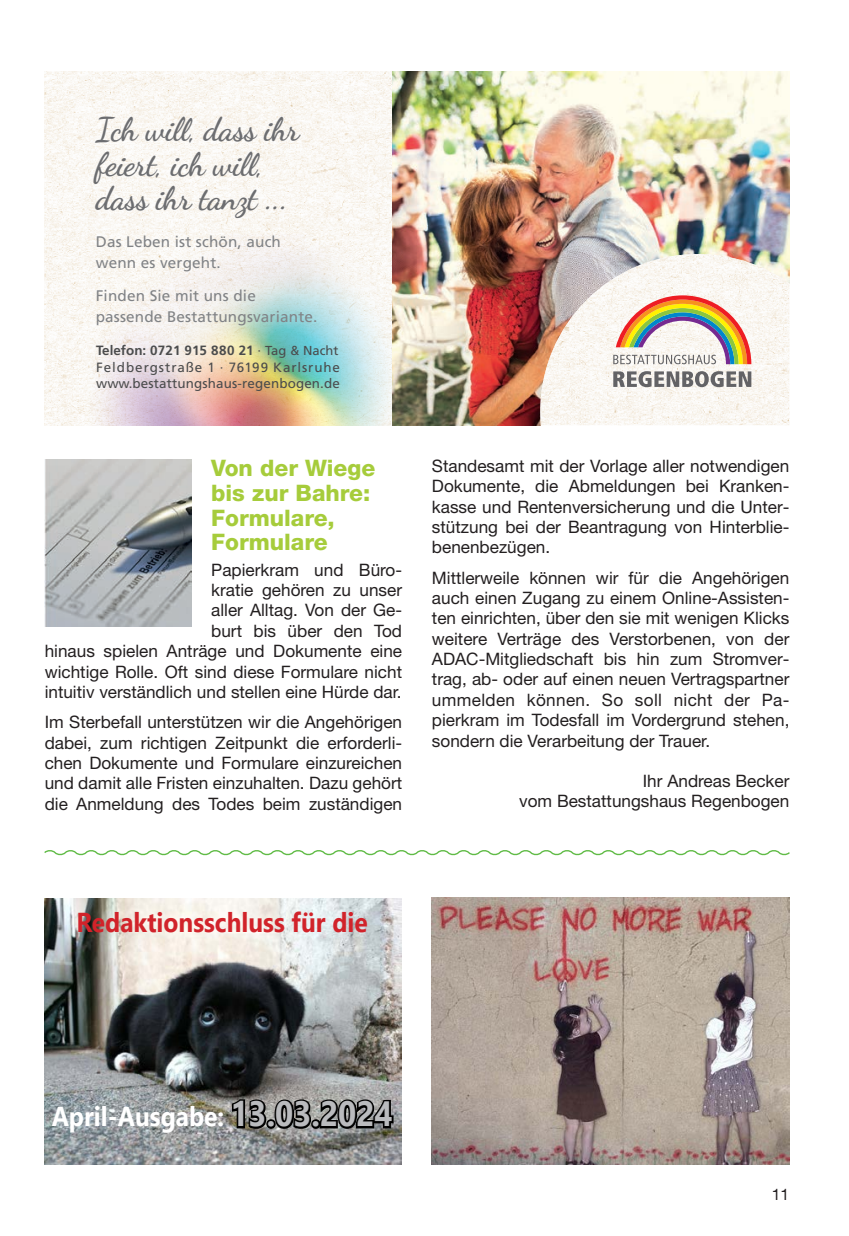
<style>
.page{position:relative;width:849px;height:1236px;background:#fff}
.page>*{position:absolute;margin:0;border:0;box-sizing:border-box;transform-origin:0 0}
.t1{font:700 32.55px/34.5px "Dancing Script";letter-spacing:-.01em;color:#6c6d70}
.t2{font:700 27.3px "Segoe UI";color:#fff;scale:.9 1}
.t3{font:700 27.3px "Segoe UI";color:#d1232a;scale:.9 1}
.t4{font:22.75px/24.8px "Helvetica Neue Helvetica 85 Hv";color:#a6cc3b}
.t5{font:17.15px/20.3px "Helvetica Neue Helvetica 55 Rmn";color:#231f20;text-align:justify}
.t6{font:15.75px "Helvetica Neue Helvetica 55 Rmn";color:#231f20}
.t7{font:15.4px/21px "Frutiger LT Std";letter-spacing:.01em;color:#818386}
.t8{font:13.47px/17.3px "Frutiger LT Std";letter-spacing:.065em;color:#4b4c4d}
.t9{font:13.47px "Frutiger LT Std";letter-spacing:.01em;color:#4b4c4d}
.s1{font-weight:700}
.s2{font-size:12.95px}
.s3{font-size:35.18px;color:#babbbe}
</style>
<div class="page">
<img style="left:45px;top:72px;width:347px;height:162px">
<img style="left:45px;top:234px;width:347px;height:191px">
<img style="left:392px;top:72px;width:397px;height:353px">
<img style="left:540px;top:254px;width:249px;height:171px">
<svg style="left:613px;top:371px;width:138px;height:16px"></svg>
<svg style="left:613px;top:295px;width:138px;height:69px"></svg>
<img style="left:45px;top:459px;width:146px;height:167px">
<img style="left:432px;top:897px;width:357px;height:266px">
<img style="left:45px;top:898px;width:356px;height:265px">
<svg style="left:230px;top:1093px;width:165px;height:38px;background:#51514f"></svg>
<svg style="left:44px;top:850px;width:746px;height:6px"></svg>
<h1 class="t1" style="left:96px;top:109px;width:205px">Ich will, dass ihr feiert, ich will, dass ihr tanzt ...</h1>
<p class="t7" style="left:96px;top:231px;width:187px">Das Leben ist schön, auch wenn es vergeht.</p>
<p class="t7" style="left:96px;top:285px;width:223px">Finden Sie mit uns die passende Bestattungsvariante.</p>
<p class="t8" style="left:96px;top:342px;width:245px"><span class="s1">Telefon: 0721 915 880 21</span> · <span class="s2">Tag &amp; Nacht<br></span>Feldbergstraße 1 · 76199 Karlsruhe</p>
<p class="t9" style="left:96px;top:375px;width:245px">www.bestattungshaus-regenbogen.de</p>
<h3 class="t4" style="left:211px;top:455px;width:165px">Von der Wiege bis zur Bahre:<br>Formulare,<br>Formulare</h3>
<p class="t5" style="left:45px;top:559px;width:359px;text-align:right">Papierkram und Büro-<br>kratie gehören zu unser<br>aller Alltag. Von der Ge-<br>burt bis über den Tod<br>hinaus spielen Anträge und Dokumente eine wichtige Rolle. Oft sind diese Formulare nicht intuitiv verständlich und stellen eine Hürde dar.</p>
<p class="t5" style="left:45px;top:711px;width:359px">Im Sterbefall unterstützen wir die Angehörigen dabei, zum richtigen Zeitpunkt die erforderli&shy;chen Dokumente und Formulare einzureichen und damit alle Fristen einzuhalten. Dazu gehört die Anmeldung des Todes beim zuständigen</p>
<p class="t5" style="left:432px;top:455px;width:359px">Standesamt mit der Vorlage aller notwendigen Dokumente, die Abmeldungen bei Kranken&shy;kasse und Rentenversicherung und die Unter&shy;stützung bei der Beantragung von Hinterblie&shy;benenbezügen.</p>
<p class="t5" style="left:432px;top:567px;width:359px">Mittlerweile können wir für die Angehörigen auch einen Zugang zu einem Online-Assisten&shy;ten einrichten, über den sie mit wenigen Klicks weitere Verträge des Verstorbenen, von der ADAC-Mitgliedschaft bis hin zum Stromver&shy;trag, ab- oder auf einen neuen Vertragspartner ummelden können. So soll nicht der Pa&shy;pierkram im Todesfall im Vordergrund stehen, sondern die Verarbeitung der Trauer.</p>
<p class="t5" style="left:519px;top:770px;width:272px;text-align:right">Ihr Andreas Becker<br>vom Bestattungshaus Regenbogen</p>
<h2 class="t3" style="left:76px;top:896px;width:325px">Redaktionsschluss für die</h2>
<h2 class="t2" style="left:52px;top:1090px;width:380px">April-Ausgabe: <span class="s3">13.03.2024</span></h2>
<p class="t6" style="left:771px;top:1184px;width:19px">11</p>
</div>
